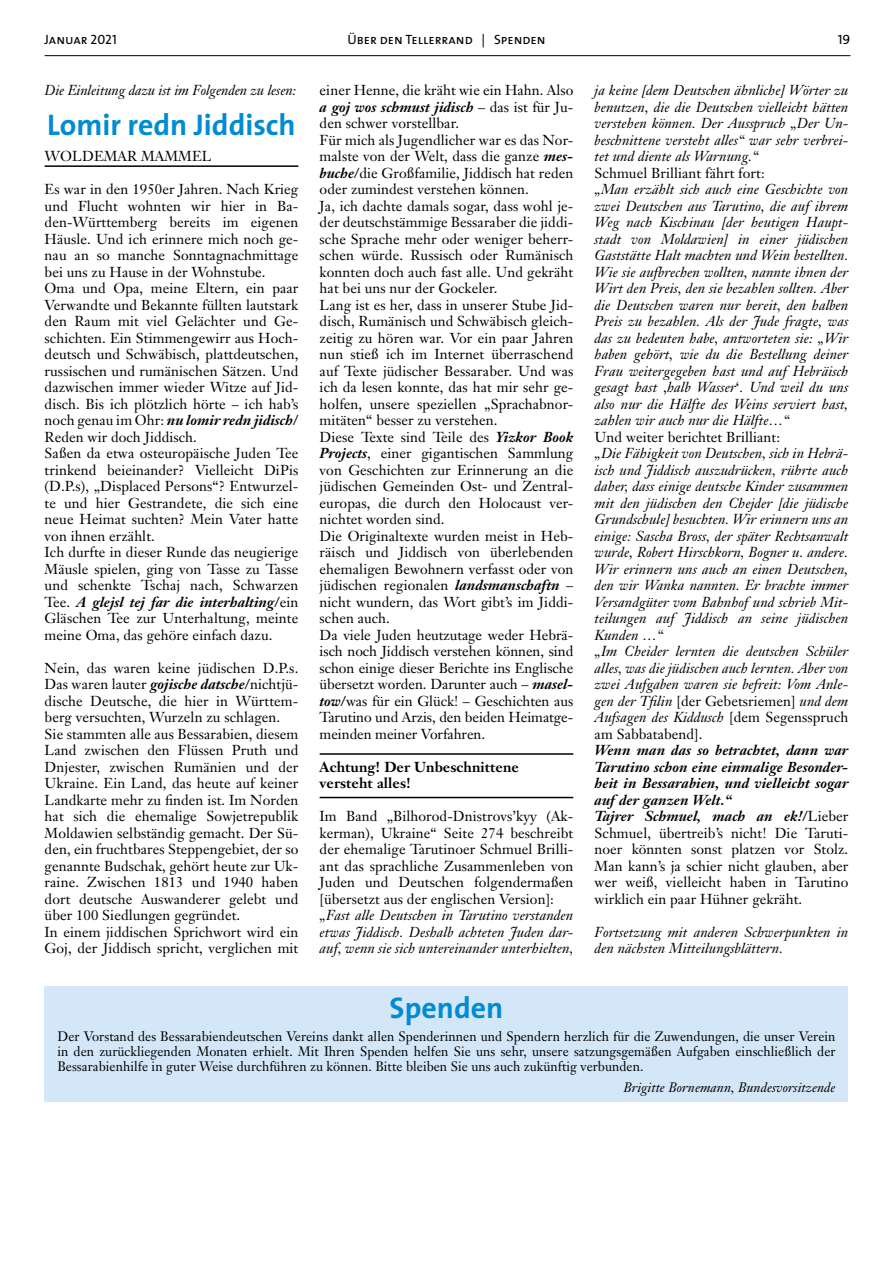
<style>
.page{position:relative;width:893px;height:1263px;background:#fff}
.page>*{position:absolute;margin:0;border:0;box-sizing:border-box;transform-origin:0 0}
.t1{font:700 30px "The Sans";color:#008bd2}
.t2{font:14.25px/16.5px "Janson Text";letter-spacing:.005em;color:#000}
.t3{font:italic 14.25px/16.5px "Janson Text";letter-spacing:.005em;color:#000;text-align:justify}
.t4{font:700 14.25px/16.5px "Janson Text";letter-spacing:.005em;color:#000}
.t5{font:13.5px/15px "Janson Text";letter-spacing:.005em;color:#000;text-align:justify}
.t6{font:13.5px "The Sans Caps";color:#000}
.t7{font:italic 13.5px "Janson Text";letter-spacing:.005em;color:#000}
.s1{font-weight:700;font-style:italic}
.s2{font-style:normal}
</style>
<div class="page">
<hr style="left:45px;top:55px;width:805px;height:1px;background:#000">
<hr style="left:45px;top:165px;width:253px;height:2px;background:#000">
<hr style="left:320px;top:753px;width:253px;height:2px;background:#000">
<hr style="left:320px;top:797px;width:253px;height:1px;background:#000">
<div style="left:45px;top:986px;width:803px;height:116px;background:#d4e7f8"></div>
<p class="t6" style="left:45px;top:28px;width:74px">Januar 2021</p>
<p class="t6" style="left:347px;top:28px;width:200px">Über den Tellerrand | Spenden</p>
<p class="t6" style="left:838px;top:28px;width:14px">19</p>
<p class="t3" style="left:45px;top:82px;width:253px">Die Einleitung dazu ist im Folgenden zu lesen:</p>
<p class="t2" style="left:320px;top:82px;width:255px">einer Henne, die kräht wie ein Hahn. Also <span class="s1">a goj wos schmust jidisch</span> – das ist für Ju&shy;den schwer vorstellbar.<br>Für mich als Jugendlicher war es das Nor&shy;malste von der Welt, dass die ganze <span class="s1">mes&shy;buche</span>/die Großfamilie, Jiddisch hat reden oder zumindest verstehen können.<br>Ja, ich dachte damals sogar, dass wohl je&shy;der deutschstämmige Bessaraber die jiddi&shy;sche Sprache mehr oder weniger beherr&shy;schen würde. Russisch oder Rumänisch konnten doch auch fast alle. Und gekräht hat bei uns nur der Gockeler.<br>Lang ist es her, dass in unserer Stube Jid&shy;disch, Rumänisch und Schwäbisch gleich&shy;zeitig zu hören war. Vor ein paar Jahren nun stieß ich im Internet überraschend auf Texte jüdischer Bessaraber. Und was ich da lesen konnte, das hat mir sehr ge&shy;holfen, unsere speziellen „Sprachabnor&shy;mitäten“ besser zu verstehen.<br>Diese Texte sind Teile des <span class="s1">Yizkor Book Projects</span>, einer gigantischen Sammlung von Geschichten zur Erinnerung an die jüdischen Gemeinden Ost- und Zentral&shy;europas, die durch den Holocaust ver&shy;nichtet worden sind.<br>Die Originaltexte wurden meist in Heb&shy;räisch und Jiddisch von überlebenden ehemaligen Bewohnern verfasst oder von jüdischen regionalen <span class="s1">landsmanschaftn</span> – nicht wundern, das Wort gibt’s im Jiddi&shy;schen auch.<br>Da viele Juden heutzutage weder Hebrä&shy;isch noch Jiddisch verstehen können, sind schon einige dieser Berichte ins Englische übersetzt worden. Darunter auch – <span class="s1">masel&shy;tow</span>/was für ein Glück! – Geschichten aus Tarutino und Arzis, den beiden Heimatge&shy;meinden meiner Vorfahren.</p>
<p class="t4" style="left:320px;top:758px;width:201px">Achtung! Der Unbeschnittene versteht alles!</p>
<p class="t2" style="left:320px;top:808px;width:255px;text-align:justify">Im Band „Bilhorod-Dnistrovs’kyy (Ak&shy;kerman), Ukraine“ Seite 274 beschreibt der ehemalige Tarutinoer Schmuel Brilli&shy;ant das sprachliche Zusammenleben von Juden und Deutschen folgendermaßen [übersetzt aus der englischen Version]:</p>
<p class="t3" style="left:320px;top:907px;width:255px">„Fast alle Deutschen in Tarutino verstanden etwas Jiddisch. Deshalb achteten Juden dar&shy;auf, wenn sie sich untereinander unterhielten,</p>
<p class="t3" style="left:595px;top:82px;width:255px">ja keine [dem Deutschen ähnliche] Wörter zu benutzen, die die Deutschen vielleicht hätten verstehen können. Der Ausspruch „Der Un&shy;beschnittene versteht alles“ war sehr verbrei&shy;tet und diente als Warnung.“</p>
<p class="t2" style="left:595px;top:164px;width:172px">Schmuel Brilliant fährt fort:</p>
<p class="t3" style="left:595px;top:181px;width:255px">„Man erzählt sich auch eine Geschichte von zwei Deutschen aus Tarutino, die auf ihrem Weg nach Kischinau [der heutigen Haupt&shy;stadt von Moldawien] in einer jüdischen Gaststätte Halt machten und Wein bestellten.<br>Wie sie aufbrechen wollten, nannte ihnen der Wirt den Preis, den sie bezahlen sollten. Aber die Deutschen waren nur bereit, den halben Preis zu bezahlen. Als der Jude fragte, was das zu bedeuten habe, antworteten sie: „Wir haben gehört, wie du die Bestellung deiner Frau weitergegeben hast und auf Hebräisch gesagt hast <span class="s2">‚</span>halb Wasser<span class="s2">‘</span>. Und weil du uns also nur die Hälfte des Weins serviert hast, zahlen wir auch nur die Hälfte…“</p>
<p class="t2" style="left:595px;top:428px;width:187px">Und weiter berichtet Brilliant:</p>
<p class="t3" style="left:595px;top:445px;width:255px;text-align:left">„Die Fähigkeit von Deutschen, sich in Hebrä&shy;isch und Jiddisch auszudrücken, rührte auch daher, dass einige deutsche Kinder zusammen mit den jüdischen den Chejder [die jüdische Grundschule] besuchten. Wir erinnern uns an einige: Sascha Bross, der später Rechtsanwalt wurde, Robert Hirschkorn, Bogner u. andere.<br>Wir erinnern uns auch an einen Deutschen, den wir Wanka nannten. Er brachte immer Versandgüter vom Bahnhof und schrieb Mit&shy;teilungen auf Jiddisch an seine jüdischen Kunden …“<br>„Im Cheider lernten die deutschen Schüler alles, was die jüdischen auch lernten. Aber von zwei Aufgaben waren sie befreit: Vom Anle&shy;gen der Tfilin <span class="s2">[der Gebetsriemen]</span> und dem Aufsagen des Kiddusch <span class="s2">[dem Segensspruch am Sabbatabend].</span></p>
<p class="t2" style="left:595px;top:742px;width:255px"><span class="s1">Wenn man das so betrachtet, dann war Tarutino schon eine einmalige Besonder&shy;heit in Bessarabien, und vielleicht sogar auf der ganzen Welt.“<br>Tajrer Schmuel, mach an ek!</span>/Lieber Schmuel, übertreib’s nicht! Die Taruti&shy;noer könnten sonst platzen vor Stolz.<br>Man kann’s ja schier nicht glauben, aber wer weiß, vielleicht haben in Tarutino wirklich ein paar Hühner gekräht.</p>
<p class="t3" style="left:595px;top:924px;width:255px">Fortsetzung mit anderen Schwerpunkten in den nächsten Mitteilungsblättern.</p>
<h1 class="t1" style="left:47px;top:100px;width:250px">Lomir redn Jiddisch</h1>
<p class="t2" style="left:45px;top:148px;width:168px">WOLDEMAR MAMMEL</p>
<p class="t2" style="left:45px;top:181px;width:255px">Es war in den 1950er Jahren. Nach Krieg und Flucht wohnten wir hier in Ba&shy;den-Württemberg bereits im eigenen Häusle. Und ich erinnere mich noch ge&shy;nau an so manche Sonntagnachmittage bei uns zu Hause in der Wohnstube.<br>Oma und Opa, meine Eltern, ein paar Verwandte und Bekannte füllten lautstark den Raum mit viel Gelächter und Ge&shy;schichten. Ein Stimmengewirr aus Hoch&shy;deutsch und Schwäbisch, plattdeutschen, russischen und rumänischen Sätzen. Und dazwischen immer wieder Witze auf Jid&shy;disch. Bis ich plötzlich hörte – ich hab’s noch genau im Ohr: <span class="s1">nu lomir redn jidisch</span>/ Reden wir doch Jiddisch.<br>Saßen da etwa osteuropäische Juden Tee trinkend beieinander? Vielleicht DiPis (D.P.s), „Displaced Persons“? Entwurzel&shy;te und hier Gestrandete, die sich eine neue Heimat suchten? Mein Vater hatte von ihnen erzählt.<br>Ich durfte in dieser Runde das neugierige Mäusle spielen, ging von Tasse zu Tasse und schenkte Tschaj nach, Schwarzen Tee. <span class="s1">A glejsl tej far die interhalting</span>/ein Gläschen Tee zur Unterhaltung, meinte meine Oma, das gehöre einfach dazu.</p>
<p class="t2" style="left:45px;top:659px;width:255px">Nein, das waren keine jüdischen D.P.s.<br>Das waren lauter <span class="s1">gojische datsche</span>/nichtjü&shy;dische Deutsche, die hier in Württem&shy;berg versuchten, Wurzeln zu schlagen.<br>Sie stammten alle aus Bessarabien, diesem Land zwischen den Flüssen Pruth und Dnjester, zwischen Rumänien und der Ukraine. Ein Land, das heute auf keiner Landkarte mehr zu finden ist. Im Norden hat sich die ehemalige Sowjetrepublik Moldawien selbständig gemacht. Der Sü&shy;den, ein fruchtbares Steppengebiet, der so genannte Budschak, gehört heute zur Uk&shy;raine. Zwischen 1813 und 1940 haben dort deutsche Auswanderer gelebt und über 100 Siedlungen gegründet.<br>In einem jiddischen Sprichwort wird ein Goj, der Jiddisch spricht, verglichen mit</p>
<h1 class="t1" style="left:390px;top:982px;width:115px">Spenden</h1>
<p class="t5" style="left:57px;top:1029px;width:780px">Der Vorstand des Bessarabiendeutschen Vereins dankt allen Spenderinnen und Spendern herzlich für die Zuwendungen, die unser Verein in den zurückliegenden Monaten erhielt. Mit Ihren Spenden helfen Sie uns sehr, unsere satzungsgemäßen Aufgaben einschließlich der Bessarabienhilfe in guter Weise durchführen zu können. Bitte bleiben Sie uns auch zukünftig verbunden.</p>
<p class="t7" style="left:623px;top:1079px;width:214px">Brigitte Bornemann, Bundesvorsitzende</p>
</div>
